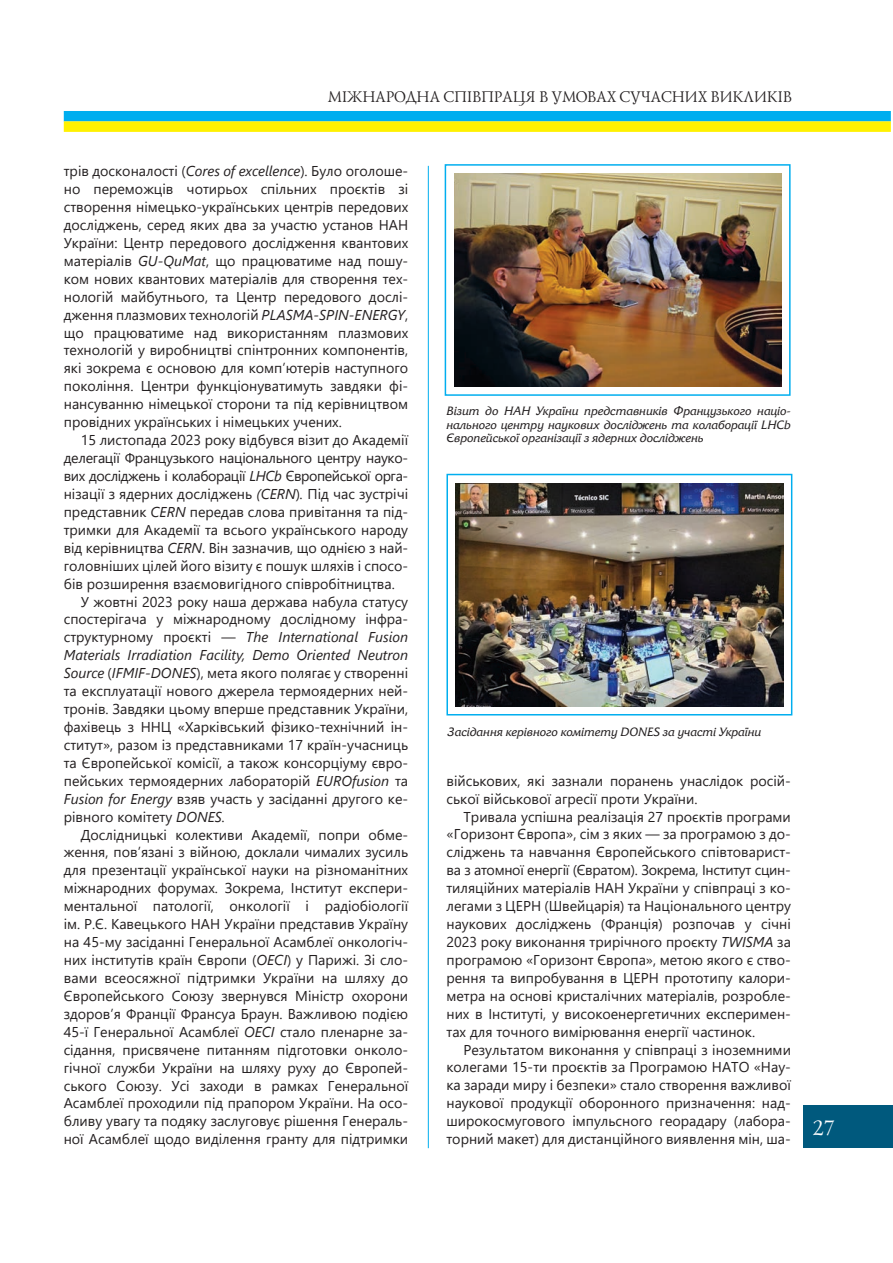
<style>
.page{position:relative;width:893px;height:1263px;background:#fff}
.page>*{position:absolute;margin:0;border:0;box-sizing:border-box;transform-origin:0 0}
.t1{font:21px "Lazurski C";color:#fff}
.t2{font:15.75px "Lazurski C";color:#231f20}
.t3{font:14.25px/18px "Segoe UI";color:#231f20;text-align:justify}
.t4{font:italic 14.25px "Segoe UI";color:#231f20}
.t5{font:14.25px "Segoe UI";letter-spacing:-.02em;color:#231f20}
.t6{font:14.25px "Segoe UI";letter-spacing:-.03em;color:#231f20}
.t7{font:italic 12px/13.5px "Friz Quadrata C";color:#231f20;text-align:justify}
.s1{font-style:italic}
.s2{font-style:normal}
</style>
<div class="page">
<div style="left:803px;top:1106px;width:90px;height:42px;background:#00597d"></div>
<hr style="left:428px;top:166px;width:1px;height:982px;background:#00aeef">
<div style="left:64px;top:111px;width:827px;height:10px;background:#00aeef"></div>
<div style="left:64px;top:121px;width:827px;height:11px;background:#fff101"></div>
<img style="left:454px;top:173px;width:327px;height:214px">
<div style="left:445px;top:164px;width:346px;height:232px;border:2px solid #00aeef"></div>
<img style="left:456px;top:483px;width:327px;height:223px">
<div style="left:446px;top:474px;width:346px;height:241px;border:2px solid #00aeef"></div>
<p class="t2" style="left:327px;top:89px;width:465px">МІЖНАРОДНА СПІВПРАЦЯ В УМОВАХ СУЧАСНИХ ВИКЛИКІВ</p>
<p class="t3" style="left:64px;top:161px;width:346px">трів досконалості (<span class="s1">Сores of excellence</span>). Було оголоше&shy;но переможців чотирьох спільних проєктів зі створення німецько-українських центрів передових досліджень, серед яких два за участю установ НАН України: Центр передового дослідження квантових матеріалів <span class="s1">GU-QuMat</span>, що працюватиме над пошу&shy;ком нових квантових матеріалів для створення тех&shy;нологій майбутнього, та Центр передового дослі&shy;дження плазмових технологій <span class="s1">PLASMA-SPIN-ENERGY</span>, що працюватиме над використанням плазмових технологій у виробництві спінтронних компонентів, які зокрема є основою для комп’ютерів наступного покоління. Центри функціонуватимуть завдяки фі&shy;нансуванню німецької сторони та під керівництвом провідних українських і німецьких учених.</p>
<p class="t3" style="left:81px;top:430px;width:329px">15 листопада 2023 року відбувся візит до Академії</p>
<p class="t5" style="left:64px;top:448px;width:346px">делегації Французького національного центру науко-</p>
<p class="t6" style="left:64px;top:466px;width:346px">вих досліджень і колаборації <span class="s1">LHCb</span> Європейської орга-</p>
<p class="t3" style="left:64px;top:484px;width:346px">нізації з ядерних досліджень <span class="s1">(СERN</span>)<span class="s1">.</span> Під час зустрічі</p>
<p class="t3" style="left:64px;top:502px;width:346px">представник <span class="s1">СERN</span> передав слова привітання та під-</p>
<p class="t3" style="left:64px;top:520px;width:346px">тримки для Академії та всього українського народу</p>
<p class="t3" style="left:64px;top:538px;width:346px">від керівництва <span class="s1">СERN</span>. Він зазначив, що однією з най-</p>
<p class="t3" style="left:64px;top:556px;width:346px">головніших цілей його візиту є пошук шляхів і спосо-</p>
<p class="t3" style="left:64px;top:574px;width:333px">бів розширення взаємовигідного співробітництва.</p>
<p class="t3" style="left:81px;top:592px;width:329px">У жовтні 2023 року наша держава набула статусу</p>
<p class="t3" style="left:64px;top:609px;width:346px">спостерігача у міжнародному дослідному інфра-</p>
<p class="t4" style="left:64px;top:627px;width:346px"><span class="s2">структурному проєкті —</span> The International Fusion</p>
<p class="t4" style="left:64px;top:645px;width:346px">Materials Irradiation Facility, Demo Oriented Neutron</p>
<p class="t3" style="left:64px;top:663px;width:346px"><span class="s1">Source</span> (<span class="s1">IFMIF-DONES</span>), мета якого полягає у створенні</p>
<p class="t3" style="left:64px;top:681px;width:346px">та експлуатації нового джерела термоядерних ней-</p>
<p class="t3" style="left:64px;top:699px;width:346px">тронів. Завдяки цьому вперше представник України,</p>
<p class="t3" style="left:64px;top:717px;width:346px">фахівець з ННЦ «Харківський фізико-технічний ін-</p>
<p class="t3" style="left:64px;top:735px;width:346px">ститут», разом із представниками 17 країн-учасниць</p>
<p class="t3" style="left:64px;top:753px;width:346px">та Європейської комісії, а також консорціуму євро-</p>
<p class="t3" style="left:64px;top:771px;width:346px">пейських термоядерних лабораторій <span class="s1">EUROfusion</span> та</p>
<p class="t3" style="left:64px;top:789px;width:346px"><span class="s1">Fusion for Energy</span> взяв участь у засіданні другого ке-</p>
<p class="t3" style="left:64px;top:807px;width:163px">рівного комітету <span class="s1">DONES.</span></p>
<p class="t3" style="left:81px;top:825px;width:329px">Дослідницькі колективи Академії, попри обме-</p>
<p class="t3" style="left:64px;top:842px;width:346px">ження, пов’язані з війною, доклали чималих зусиль</p>
<p class="t3" style="left:64px;top:860px;width:346px">для презентації української науки на різноманітних</p>
<p class="t3" style="left:64px;top:878px;width:346px">міжнародних форумах. Зокрема, Інститут експери-</p>
<p class="t3" style="left:64px;top:896px;width:346px">ментальної патології, онкології і радіобіології</p>
<p class="t3" style="left:64px;top:914px;width:346px">ім. Р.Є. Кавецького НАН України представив Україну</p>
<p class="t3" style="left:64px;top:932px;width:346px">на 45-му засіданні Генеральної Асамблеї онкологіч-</p>
<p class="t3" style="left:64px;top:950px;width:346px">них інститутів країн Європи (<span class="s1">OECI</span>) у Парижі. Зі сло-</p>
<p class="t3" style="left:64px;top:968px;width:346px">вами всеосяжної підтримки України на шляху до</p>
<p class="t3" style="left:64px;top:986px;width:346px">Європейського Союзу звернувся Міністр охорони</p>
<p class="t3" style="left:64px;top:1004px;width:346px">здоров’я Франції Франсуа Браун. Важливою подією</p>
<p class="t3" style="left:64px;top:1022px;width:346px">45-ї Генеральної Асамблеї <span class="s1">ОЕСІ</span> стало пленарне за-</p>
<p class="t3" style="left:64px;top:1040px;width:346px">сідання, присвячене питанням підготовки онколо-</p>
<p class="t3" style="left:64px;top:1058px;width:346px">гічної служби України на шляху руху до Європей-</p>
<p class="t3" style="left:64px;top:1075px;width:346px">ського Союзу. Усі заходи в рамках Генеральної</p>
<p class="t3" style="left:64px;top:1093px;width:346px">Асамблеї проходили під прапором України. На осо-</p>
<p class="t3" style="left:64px;top:1111px;width:346px">бливу увагу та подяку заслуговує рішення Генераль-</p>
<p class="t3" style="left:64px;top:1129px;width:346px">ної Асамблеї щодо виділення гранту для підтримки</p>
<p class="t7" style="left:446px;top:405px;width:346px">Візит до НАН України представників Французького націо&shy;нального центру наукових досліджень та колаборації LHCb Європейської організації з ядерних досліджень</p>
<p class="t7" style="left:448px;top:726px;width:315px">Засідання керівного комітету DONES за участі України</p>
<p class="t3" style="left:446px;top:771px;width:346px">військових, які зазнали поранень унаслідок росій&shy;ської військової агресії проти України.</p>
<p class="t3" style="left:446px;top:806px;width:346px;text-indent:17px">Тривала успішна реалізація 27 проєктів програми «Горизонт Європа», сім з яких — за програмою з до&shy;сліджень та навчання Європейського співтоварист&shy;ва з атомної енергії (Євратом). Зокрема, Інститут сцин&shy;тиляційних матеріалів НАН України у співпраці з ко&shy;легами з ЦЕРН (Швейцарія) та Національного центру наукових досліджень (Франція) розпочав у січні 2023 року виконання трирічного проєкту <span class="s1">TWISMA</span> за програмою «Горизонт Європа», метою якого є ство&shy;рення та випробування в ЦЕРН прототипу калори&shy;метра на основі кристалічних матеріалів, розробле&shy;них в Інституті, у високоенергетичних експеримен&shy;тах для точного вимірювання енергії частинок.</p>
<p class="t3" style="left:446px;top:1040px;width:346px;text-indent:17px">Результатом виконання у співпраці з іноземними колегами 15-ти проєктів за Програмою НАТО «Нау&shy;ка заради миру і безпеки» стало створення важливої наукової продукції оборонного призначення: над&shy;широкосмугового імпульсного георадару (лабора&shy;торний макет) для дистанційного виявлення мін, ша-</p>
<h1 class="t1" style="left:811px;top:1119px;width:24px">27</h1>
</div>
